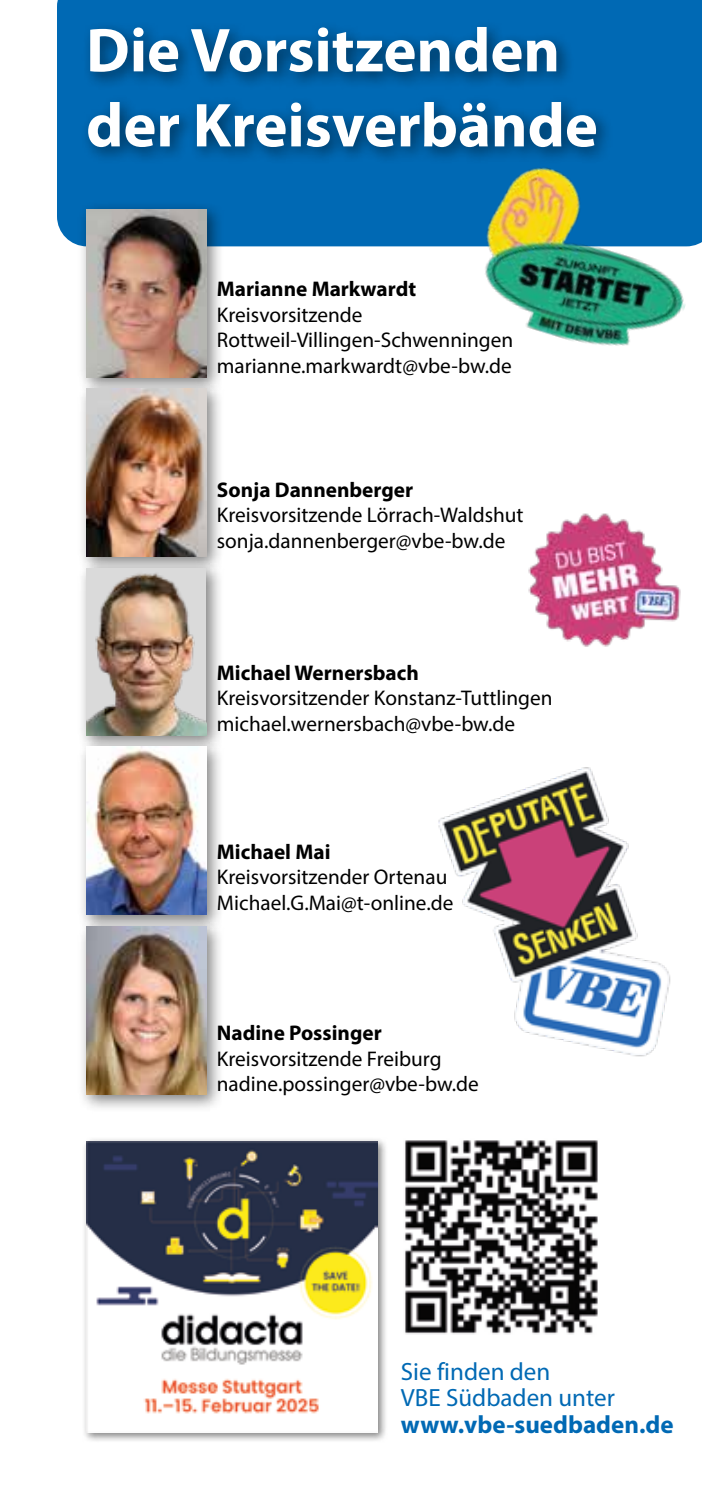
<style>
.page{position:relative;width:702px;height:1489px;background:#fff}
.page>*{position:absolute;margin:0;border:0;box-sizing:border-box;transform-origin:0 0}
.t1{font:700 62.5px/75px "Myriad Pro";color:#fff}
.t2{font:25px/26.2px "Myriad Pro";color:#0069b4}
.t3{font:700 25px "Myriad Pro";color:#0069b4}
.t4{font:21.25px/25.5px "Myriad Pro";color:#000}
.t5{font:700 21.25px "Myriad Pro";color:#000}
</style>
<div class="page">
<div style="left:57px;top:0;width:645px;height:246px;background:#0069b4"></div>
<div style="left:81px;top:19px;width:532px;height:146px;background:#000;opacity:.5"></div>
<div style="left:77px;top:200px;width:148px;height:196px;background:#000;opacity:.5"></div>
<img style="left:86px;top:209px;width:120px;height:168px">
<div style="left:77px;top:380px;width:148px;height:195px;background:#000;opacity:.5"></div>
<img style="left:86px;top:388px;width:120px;height:168px">
<div style="left:77px;top:559px;width:148px;height:195px;background:#000;opacity:.5"></div>
<img style="left:86px;top:568px;width:120px;height:167px">
<div style="left:77px;top:738px;width:148px;height:195px;background:#000;opacity:.5"></div>
<img style="left:86px;top:747px;width:120px;height:167px">
<div style="left:77px;top:917px;width:148px;height:196px;background:#000;opacity:.5"></div>
<img style="left:86px;top:926px;width:120px;height:168px">
<img style="left:405px;top:1140px;width:193px;height:194px">
<img style="left:456px;top:145px;width:246px;height:201px">
<img style="left:528px;top:513px;width:153px;height:134px">
<img style="left:438px;top:767px;width:233px;height:290px">
<div style="left:82px;top:1136px;width:306px;height:306px;background:#000;opacity:.5"></div>
<img style="left:86px;top:1140px;width:291px;height:292px">
<h1 class="t1" style="left:86px;top:11px;width:513px">Die Vorsitzenden der Kreisverbände</h1>
<p class="t5" style="left:217px;top:275px;width:201px">Marianne Markwardt</p>
<p class="t4" style="left:217px;top:301px;width:298px">Kreisvorsitzende<br>Rottweil-Villingen-Schwenningen marianne.markwardt@vbe-bw.de</p>
<p class="t5" style="left:217px;top:475px;width:198px">Sonja Dannenberger</p>
<p class="t4" style="left:217px;top:502px;width:308px">Kreisvorsitzende Lörrach-Waldshut sonja.dannenberger@vbe-bw.de</p>
<p class="t5" style="left:217px;top:658px;width:203px">Michael Wernersbach</p>
<p class="t4" style="left:217px;top:685px;width:337px">Kreisvorsitzender Konstanz-Tuttlingen michael.wernersbach@vbe-bw.de</p>
<p class="t5" style="left:217px;top:837px;width:115px">Michael Mai</p>
<p class="t4" style="left:217px;top:863px;width:238px">Kreisvorsitzender Ortenau<br>Michael.G.Mai@t-online.de</p>
<p class="t5" style="left:217px;top:1018px;width:166px">Nadine Possinger</p>
<p class="t4" style="left:217px;top:1045px;width:263px">Kreisvorsitzende Freiburg nadine.possinger@vbe-bw.de</p>
<p class="t2" style="left:401px;top:1357px;width:215px">Sie finden den<br>VBE Südbaden unter</p>
<p class="t3" style="left:401px;top:1407px;width:274px">www.vbe-suedbaden.de</p>
</div>
